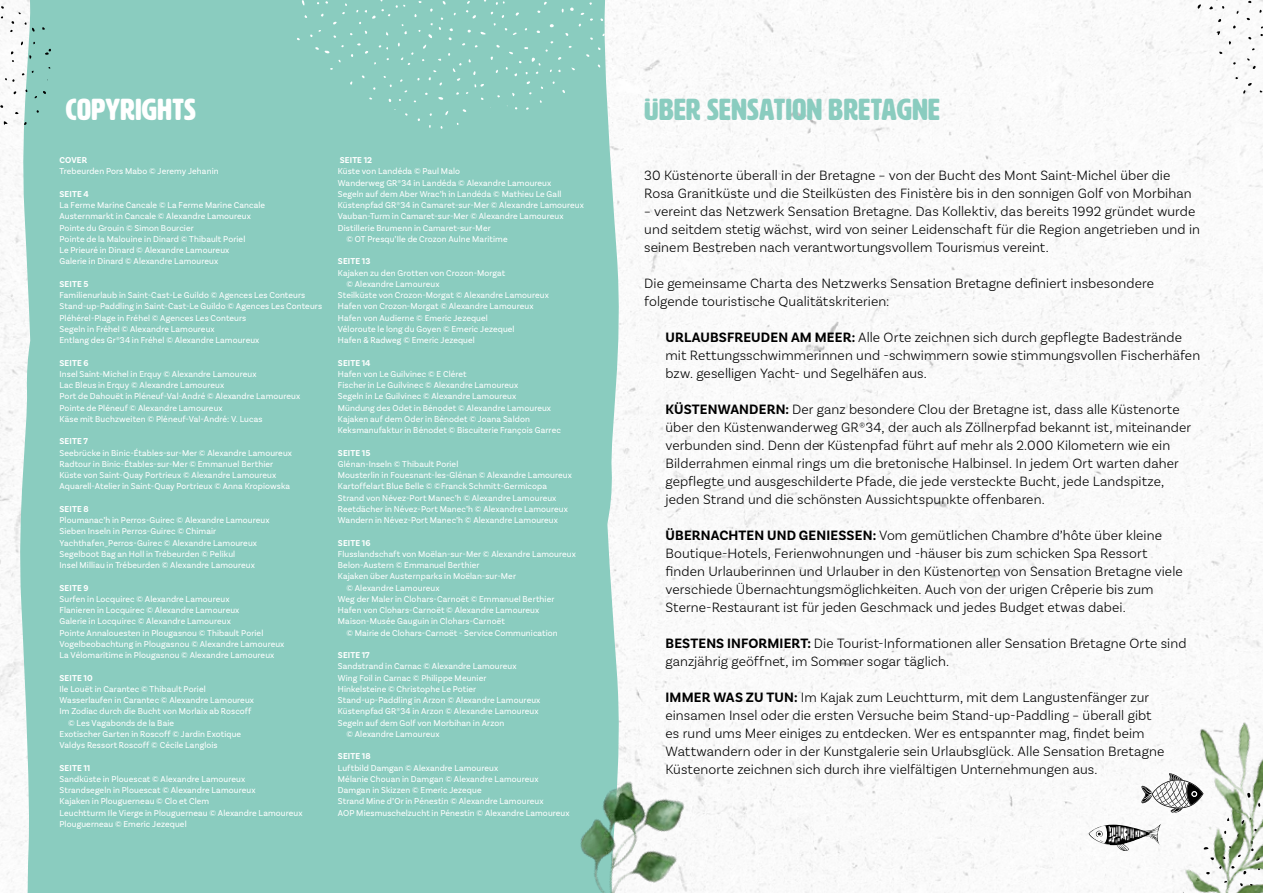
<style>
.page{position:relative;width:1263px;height:893px;background:#fff}
.page>*{position:absolute;margin:0;border:0;box-sizing:border-box;transform-origin:0 0}
.t1{font:30px "HWT Artz";letter-spacing:.02em;color:#8accbf}
.t2{font:30px "HWT Artz";letter-spacing:.02em;color:#fff}
.t3{font:300 14.25px/18px "Basic Sans";letter-spacing:.005em;color:#000}
.t4{font:9px/11.2px "Basic Sans";letter-spacing:.015em;color:#fff;scale:.96 1}
.t5{font:700 9px "Basic Sans";letter-spacing:.015em;color:#fff;scale:.96 1}
.s1{font-weight:700}
</style>
<div class="page">
<img style="left:0;top:0;width:1263px;height:893px">
<svg style="left:596px;top:563px;width:28px;height:186px;fill:#8accbf"></svg>
<svg style="left:596px;top:129px;width:28px;height:434px;fill:#8accbf"></svg>
<div style="left:17px;top:0;width:579px;height:893px;background:#8accbf"></div>
<svg style="left:1165px;top:0;width:98px;height:172px"></svg>
<svg style="left:0;top:0;width:51px;height:141px"></svg>
<svg style="left:297px;top:0;width:460px;height:129px;fill:#8accbf"></svg>
<img style="left:1106px;top:710px;width:35px;height:183px">
<img style="left:512px;top:749px;width:227px;height:144px">
<svg style="left:1141px;top:704px;width:122px;height:189px"></svg>
<img style="left:1089px;top:824px;width:71px;height:27px">
<h1 class="t2" style="left:66px;top:94px;width:132px">COPYRIGHTS</h1>
<h1 class="t1" style="left:644px;top:94px;width:297px">ÜBER SENSATION BRETAGNE</h1>
<p class="t5" style="left:60px;top:155px;width:30px">COVER</p>
<p class="t4" style="left:60px;top:166px;width:167px">Trebeurden Pors Mabo © Jeremy Jehanin</p>
<p class="t5" style="left:60px;top:188px;width:32px">SEITE 4</p>
<p class="t4" style="left:60px;top:199px;width:216px">La Ferme Marine Cancale © La Ferme Marine Cancale Austernmarkt in Cancale © Alexandre Lamoureux Pointe du Grouin © Simon Bourcier<br>Pointe de la Malouine in Dinard © Thibault Poriel<br>Le Prieuré in Dinard © Alexandre Lamoureux<br>Galerie in Dinard © Alexandre Lamoureux</p>
<p class="t5" style="left:60px;top:278px;width:32px">SEITE 5</p>
<p class="t4" style="left:60px;top:289px;width:275px">Familienurlaub in Saint-Cast-Le Guildo © Agences Les Conteurs Stand-up-Paddling in Saint-Cast-Le Guildo © Agences Les Conteurs Pléhérel-Plage in Fréhel © Agences Les Conteurs<br>Segeln in Fréhel © Alexandre Lamoureux<br>Entlang des Gr®34 in Fréhel © Alexandre Lamoureux</p>
<p class="t5" style="left:60px;top:357px;width:32px">SEITE 6</p>
<p class="t4" style="left:60px;top:368px;width:252px">Insel Saint-Michel in Erquy © Alexandre Lamoureux<br>Lac Bleus in Erquy © Alexandre Lamoureux<br>Port de Dahouët in Pléneuf-Val-André © Alexandre Lamoureux Pointe de Pléneuf © Alexandre Lamoureux<br>Käse mit Buchzweiten © Pléneuf-Val-André: V. Lucas</p>
<p class="t5" style="left:60px;top:436px;width:31px">SEITE 7</p>
<p class="t4" style="left:60px;top:447px;width:244px">Seebrücke in Binic-Étables-sur-Mer © Alexandre Lamoureux Radtour in Binic-Étables-sur-Mer © Emmanuel Berthier Küste von Saint-Quay Portrieux © Alexandre Lamoureux Aquarell-Atelier in Saint-Quay Portrieux © Anna Kropiowska</p>
<p class="t5" style="left:60px;top:503px;width:32px">SEITE 8</p>
<p class="t4" style="left:60px;top:514px;width:220px">Ploumanac’h in Perros-Guirec © Alexandre Lamoureux Sieben Inseln in Perros-Guirec © Chimair Yachthafen_Perros-Guirec © Alexandre Lamoureux Segelboot Bag an Holl in Trébeurden © Pelikul<br>Insel Milliau in Trébeurden © Alexandre Lamoureux</p>
<p class="t5" style="left:60px;top:582px;width:32px">SEITE 9</p>
<p class="t4" style="left:60px;top:593px;width:236px">Surfen in Locquirec © Alexandre Lamoureux<br>Flanieren in Locquirec © Alexandre Lamoureux<br>Galerie in Locquirec © Alexandre Lamoureux<br>Pointe Annalouesten in Plougasnou © Thibault Poriel Vogelbeobachtung in Plougasnou © Alexandre Lamoureux La Vélomaritime in Plougasnou © Alexandre Lamoureux</p>
<p class="t5" style="left:60px;top:672px;width:36px">SEITE 10</p>
<p class="t4" style="left:60px;top:683px;width:154px">Ile Louët in Carantec © Thibault Poriel</p>
<p class="t4" style="left:60px;top:694px;width:204px">Wasserlaufen in Carantec © Alexandre Lamoureux</p>
<p class="t4" style="left:60px;top:706px;width:201px">Im Zodiac durch die Bucht von Morlaix ab Roscoff</p>
<p class="t4" style="left:68px;top:717px;width:112px">© Les Vagabonds de la Baie</p>
<p class="t4" style="left:60px;top:728px;width:191px">Exotischer Garten in Roscoff © Jardin Exotique</p>
<p class="t4" style="left:60px;top:739px;width:166px">Valdys Ressort Roscoff © Cécile Langlois</p>
<p class="t5" style="left:60px;top:762px;width:34px">SEITE 11</p>
<p class="t4" style="left:60px;top:773px;width:255px">Sandküste in Plouescat © Alexandre Lamoureux<br>Strandsegeln in Plouescat © Alexandre Lamoureux<br>Kajaken in Plouguerneau © Clo et Clem<br>Leuchtturm Ile Vierge in Plouguerneau © Alexandre Lamoureux Plouguerneau © Emeric Jezequel</p>
<p class="t5" style="left:340px;top:155px;width:35px">SEITE 12</p>
<p class="t4" style="left:338px;top:166px;width:129px">Küste von Landéda © Paul Malo</p>
<p class="t4" style="left:338px;top:177px;width:224px">Wanderweg GR®34 in Landéda © Alexandre Lamoureux</p>
<p class="t4" style="left:338px;top:188px;width:234px">Segeln auf dem Aber Wrac’h in Landéda © Mathieu Le Gall</p>
<p class="t4" style="left:338px;top:199px;width:258px">Küstenpfad GR®34 in Camaret-sur-Mer © Alexandre Lamoureux</p>
<p class="t4" style="left:338px;top:211px;width:237px">Vauban-Turm in Camaret-sur-Mer © Alexandre Lamoureux</p>
<p class="t4" style="left:338px;top:222px;width:161px">Distillerie Brumenn in Camaret-sur-Mer</p>
<p class="t4" style="left:346px;top:233px;width:169px">© OT Presqu’Ile de Crozon Aulne Maritime</p>
<p class="t5" style="left:338px;top:256px;width:35px">SEITE 13</p>
<p class="t4" style="left:338px;top:267px;width:176px">Kajaken zu den Grotten von Crozon-Morgat</p>
<p class="t4" style="left:346px;top:278px;width:98px">© Alexandre Lamoureux</p>
<p class="t4" style="left:338px;top:289px;width:221px">Steilküste von Crozon-Morgat © Alexandre Lamoureux</p>
<p class="t4" style="left:338px;top:301px;width:205px">Hafen von Crozon-Morgat © Alexandre Lamoureux</p>
<p class="t4" style="left:338px;top:312px;width:158px">Hafen von Audierne © Emeric Jezequel</p>
<p class="t4" style="left:338px;top:323px;width:186px">Véloroute le long du Goyen © Emeric Jezequel</p>
<p class="t4" style="left:338px;top:334px;width:144px">Hafen &amp; Radweg © Emeric Jezequel</p>
<p class="t5" style="left:338px;top:357px;width:36px">SEITE 14</p>
<p class="t4" style="left:338px;top:368px;width:234px">Hafen von Le Guilvinec © E Cléret<br>Fischer in Le Guilvinec © Alexandre Lamoureux<br>Segeln in Le Guilvinec © Alexandre Lamoureux<br>Mündung des Odet in Bénodet © Alexandre Lamoureux Kajaken auf dem Oder in Bénodet © Joana Saldon Keksmanufaktur in Bénodet © Biscuiterie François Garrec</p>
<p class="t5" style="left:338px;top:447px;width:35px">SEITE 15</p>
<p class="t4" style="left:338px;top:458px;width:245px">Glénan-Inseln © Thibault Poriel<br>Mousterlin in Fouesnant-les-Glénan © Alexandre Lamoureux Kartoffelart Blue Belle © ©Franck Schmitt-Germicopa Strand von Névez-Port Manec’h © Alexandre Lamoureux Reetdächer in Névez-Port Manec’h © Alexandre Lamoureux Wandern in Névez-Port Manec’h © Alexandre Lamoureux</p>
<p class="t5" style="left:338px;top:537px;width:35px">SEITE 16</p>
<p class="t4" style="left:338px;top:548px;width:250px">Flusslandschaft von Moëlan-sur-Mer © Alexandre Lamoureux</p>
<p class="t4" style="left:338px;top:559px;width:149px">Belon-Austern © Emmanuel Berthier</p>
<p class="t4" style="left:338px;top:571px;width:187px">Kajaken über Austernparks in Moëlan-sur-Mer</p>
<p class="t4" style="left:346px;top:582px;width:98px">© Alexandre Lamoureux</p>
<p class="t4" style="left:338px;top:593px;width:227px">Weg der Maler in Clohars-Carnoët © Emmanuel Berthier</p>
<p class="t4" style="left:338px;top:604px;width:211px">Hafen von Clohars-Carnoët © Alexandre Lamoureux</p>
<p class="t4" style="left:338px;top:616px;width:175px">Maison-Musée Gauguin in Clohars-Carnoët</p>
<p class="t4" style="left:346px;top:627px;width:222px">© Mairie de Clohars-Carnoët - Service Communication</p>
<p class="t5" style="left:338px;top:650px;width:35px">SEITE 17</p>
<p class="t4" style="left:338px;top:661px;width:188px">Sandstrand in Carnac © Alexandre Lamoureux</p>
<p class="t4" style="left:338px;top:672px;width:156px">Wing Foil in Carnac © Philippe Meunier</p>
<p class="t4" style="left:338px;top:683px;width:146px">Hinkelsteine © Christophe Le Potier</p>
<p class="t4" style="left:338px;top:694px;width:212px">Stand-up-Paddling in Arzon © Alexandre Lamoureux</p>
<p class="t4" style="left:338px;top:706px;width:211px">Küstenpfad GR®34 in Arzon © Alexandre Lamoureux</p>
<p class="t4" style="left:338px;top:717px;width:175px">Segeln auf dem Golf von Morbihan in Arzon</p>
<p class="t4" style="left:346px;top:728px;width:98px">© Alexandre Lamoureux</p>
<p class="t5" style="left:338px;top:751px;width:36px">SEITE 18</p>
<p class="t4" style="left:338px;top:762px;width:243px">Luftbild Damgan © Alexandre Lamoureux<br>Mélanie Chouan in Damgan © Alexandre Lamoureux Damgan in Skizzen © Emeric Jezeque<br>Strand Mine d’Or in Pénestin © Alexandre Lamoureux<br>AOP Miesmuschelzucht in Pénestin © Alexandre Lamoureux</p>
<h2 class="t3" style="left:644px;top:166px;width:549px">30 Küstenorte überall in der Bretagne – von der Bucht des Mont Saint-Michel über die<br>Rosa Granitküste und die Steilküsten des Finistère bis in den sonnigen Golf von Morbihan</h2>
<p class="t3" style="left:644px;top:202px;width:557px">– vereint das Netzwerk Sensation Bretagne. Das Kollektiv, das bereits 1992 gründet wurde und seitdem stetig wächst, wird von seiner Leidenschaft für die Region angetrieben und in seinem Bestreben nach verantwortungsvollem Tourismus vereint.</p>
<h2 class="t3" style="left:644px;top:274px;width:511px">Die gemeinsame Charta des Netzwerks Sensation Bretagne definiert insbesondere folgende touristische Qualitätskriterien:</h2>
<h2 class="t3" style="left:665px;top:328px;width:536px"><span class="s1">URLAUBSFREUDEN AM MEER:</span> Alle Orte zeichnen sich durch gepflegte Badestrände mit Rettungsschwimmerinnen und -schwimmern sowie stimmungsvollen Fischerhäfen bzw. geselligen Yacht- und Segelhäfen aus.</h2>
<p class="t3" style="left:665px;top:400px;width:527px"><span class="s1">KÜSTENWANDERN:</span> Der ganz besondere Clou der Bretagne ist, dass alle Küstenorte über den Küstenwanderweg GR®34, der auch als Zöllnerpfad bekannt ist, miteinander verbunden sind. Denn der Küstenpfad führt auf mehr als 2.000 Kilometern wie ein Bilderrahmen einmal rings um die bretonische Halbinsel. In jedem Ort warten daher gepflegte und ausgeschilderte Pfade, die jede versteckte Bucht, jede Landspitze, jeden Strand und die schönsten Aussichtspunkte offenbaren.</p>
<p class="t3" style="left:665px;top:526px;width:519px"><span class="s1">ÜBERNACHTEN UND GENIESSEN:</span> Vom gemütlichen Chambre d’hôte über kleine Boutique-Hotels, Ferienwohnungen und -häuser bis zum schicken Spa Ressort finden Urlauberinnen und Urlauber in den Küstenorten von Sensation Bretagne viele verschiede Übernachtungsmöglichkeiten. Auch von der urigen Crêperie bis zum Sterne-Restaurant ist für jeden Geschmack und jedes Budget etwas dabei.</p>
<h2 class="t3" style="left:665px;top:634px;width:522px"><span class="s1">BESTENS INFORMIERT:</span> Die Tourist-Informationen aller Sensation Bretagne Orte sind ganzjährig geöffnet, im Sommer sogar täglich.</h2>
<p class="t3" style="left:665px;top:688px;width:500px"><span class="s1">IMMER WAS ZU TUN:</span> Im Kajak zum Leuchtturm, mit dem Langustenfänger zur einsamen Insel oder die ersten Versuche beim Stand-up-Paddling – überall gibt es rund ums Meer einiges zu entdecken. Wer es entspannter mag, findet beim Wattwandern oder in der Kunstgalerie sein Urlaubsglück. Alle Sensation Bretagne Küstenorte zeichnen sich durch ihre vielfältigen Unternehmungen aus.</p>
</div>
